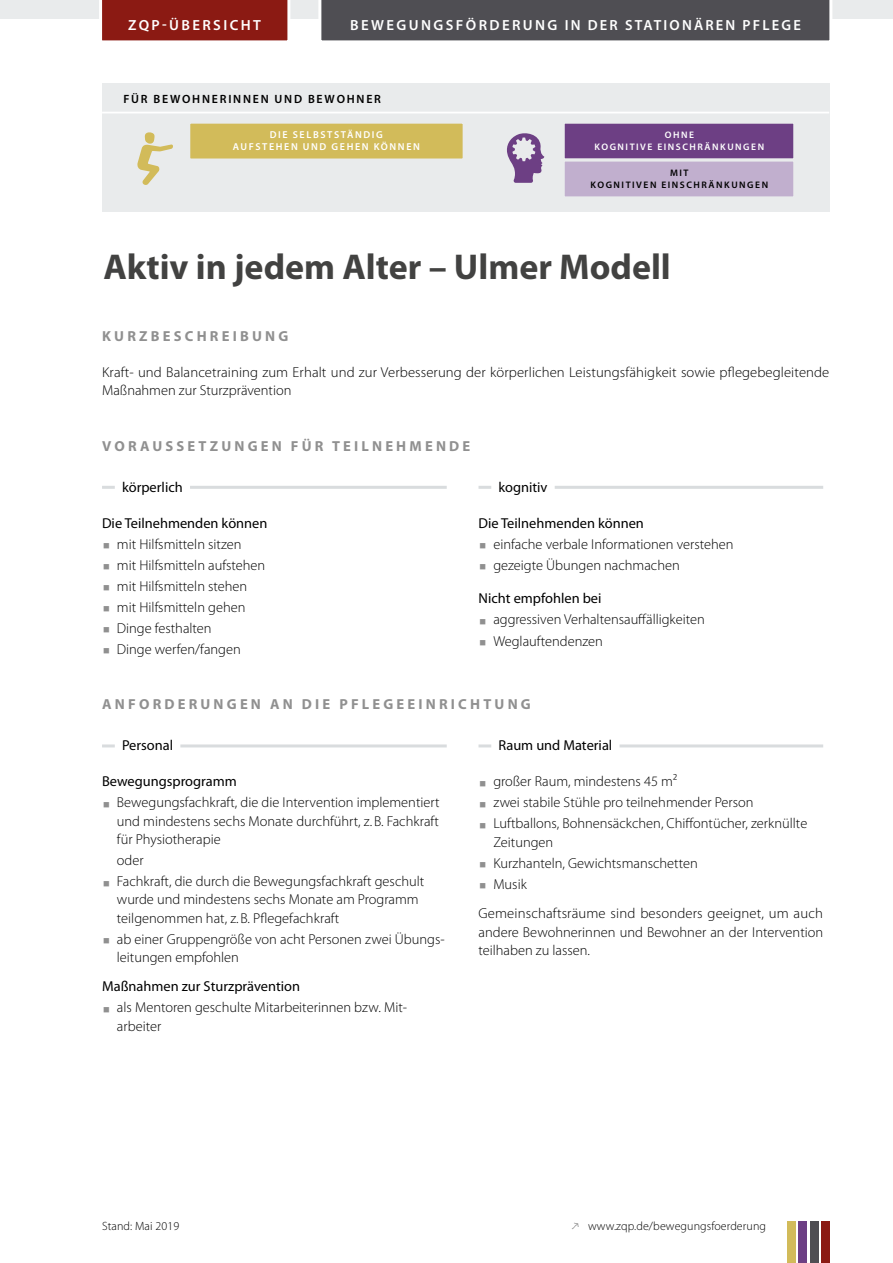
<style>
.page{position:relative;width:893px;height:1263px;background:#fff}
.page>*{position:absolute;margin:0;border:0;box-sizing:border-box;transform-origin:0 0}
.t1{font:700 36px "Myriad Pro";color:#424241}
.t2{font:600 14.7px "Myriad Pro";letter-spacing:.16em;color:#fff}
.t3{font:700 14.55px "Myriad Pro";letter-spacing:.22em;color:#909090}
.t4{font:300 14.4px/21px "Myriad Pro";color:#000}
.t5{font:14.4px "Myriad Pro";color:#000}
.t6{font:300 12px "Myriad Pro";letter-spacing:.01em;color:#000}
.t7{font:600 12px "Myriad Pro";letter-spacing:.15em;color:#000}
.t8{font:600 10.05px/12px "Myriad Pro";letter-spacing:.16em;color:#fff;text-align:center}
.t9{font:600 9.45px/11.4px "Myriad Pro";letter-spacing:.16em;color:#fff;text-align:center}
.t10{font:600 9.45px/11.4px "Myriad Pro";letter-spacing:.16em;color:#000;text-align:center}
</style>
<div class="page">
<div style="left:787px;top:1221px;width:8px;height:41px;background:#d2bb5a"></div>
<div style="left:799px;top:1221px;width:8px;height:41px;background:#6d3f84"></div>
<div style="left:810px;top:1221px;width:8px;height:41px;background:#4f4e53"></div>
<div style="left:821px;top:1221px;width:8px;height:41px;background:#8b1a13"></div>
<svg style="left:787px;top:1262px;width:42px;height:1px"></svg>
<div style="left:0;top:0;width:893px;height:19px;background:#e9ebec"></div>
<hr style="left:190px;top:486px;width:257px;height:3px;background:#d9dcde">
<svg style="left:102px;top:486px;width:13px;height:3px"></svg>
<hr style="left:555px;top:486px;width:268px;height:3px;background:#d9dcde">
<svg style="left:478px;top:486px;width:13px;height:3px"></svg>
<hr style="left:180px;top:744px;width:267px;height:3px;background:#d9dcde">
<svg style="left:102px;top:744px;width:13px;height:3px"></svg>
<hr style="left:620px;top:744px;width:203px;height:3px;background:#d9dcde">
<svg style="left:478px;top:744px;width:13px;height:3px"></svg>
<div style="left:102px;top:83px;width:727px;height:128px;background:#e9ebec"></div>
<div style="left:562px;top:121px;width:234px;height:41px;background:#6d3f84;border:3px solid #e9ebec"></div>
<svg style="left:507px;top:133px;width:38px;height:50px"></svg>
<div style="left:187px;top:121px;width:279px;height:41px;background:#d2bb5a;border:3px solid #e9ebec"></div>
<div style="left:562px;top:159px;width:234px;height:40px;background:#c1afce;border:3px solid #e9ebec"></div>
<svg style="left:137px;top:132px;width:36px;height:53px"></svg>
<hr style="left:102px;top:112px;width:727px;height:1px;background:#fff">
<div style="left:318px;top:0;width:514px;height:41px;background:#4f4e53"></div>
<div style="left:99px;top:0;width:191px;height:41px;background:#8b1a13"></div>
<p class="t2" style="left:128px;top:17px;width:134px">ZQP-ÜBERSICHT</p>
<p class="t2" style="left:350px;top:17px;width:452px">BEWEGUNGSFÖRDERUNG IN DER STATIONÄREN PFLEGE</p>
<p class="t7" style="left:123px;top:92px;width:259px">FÜR BEWOHNERINNEN UND BEWOHNER</p>
<p class="t8" style="left:233px;top:129px;width:189px">DIE SELBSTSTÄNDIG<br>AUFSTEHEN UND GEHEN KÖNNEN</p>
<p class="t9" style="left:595px;top:130px;width:171px">OHNE<br>KOGNITIVE EINSCHRÄNKUNGEN</p>
<p class="t10" style="left:591px;top:168px;width:179px">MIT<br>KOGNITIVEN EINSCHRÄNKUNGEN</p>
<h1 class="t1" style="left:104px;top:247px;width:569px">Aktiv in jedem Alter – Ulmer Modell</h1>
<p class="t3" style="left:102px;top:328px;width:188px">KURZBESCHREIBUNG</p>
<p class="t4" style="left:102px;top:363px;width:729px;line-height:18.3px">Kraft- und Balancetraining zum Erhalt und zur Verbesserung der körperlichen Leistungsfähigkeit sowie pflegebegleitende<br>Maßnahmen zur Sturzprävention</p>
<p class="t3" style="left:102px;top:438px;width:370px">VORAUSSETZUNGEN FÜR TEILNEHMENDE</p>
<p class="t5" style="left:122px;top:479px;width:62px">körperlich</p>
<p class="t5" style="left:102px;top:515px;width:167px">Die Teilnehmenden können</p>
<p class="t4" style="left:117px;top:533px;width:150px">mit Hilfsmitteln sitzen<br>mit Hilfsmitteln aufstehen mit Hilfsmitteln stehen mit Hilfsmitteln gehen<br>Dinge festhalten<br>Dinge werfen/fangen</p>
<p class="t5" style="left:498px;top:479px;width:51px">kognitiv</p>
<p class="t5" style="left:478px;top:515px;width:167px">Die Teilnehmenden können</p>
<p class="t4" style="left:493px;top:533px;width:242px">einfache verbale Informationen verstehen gezeigte Übungen nachmachen</p>
<p class="t5" style="left:478px;top:591px;width:124px">Nicht empfohlen bei</p>
<p class="t4" style="left:493px;top:609px;width:213px">aggressiven Verhaltensauffälligkeiten<br>Weglauftendenzen</p>
<p class="t3" style="left:102px;top:696px;width:430px">ANFORDERUNGEN AN DIE PFLEGEEINRICHTUNG</p>
<p class="t5" style="left:122px;top:738px;width:53px">Personal</p>
<p class="t5" style="left:102px;top:774px;width:136px">Bewegungsprogramm</p>
<p class="t4" style="left:117px;top:793px;width:324px;line-height:18.3px;text-align:justify">Bewegungsfachkraft, die die Intervention implementiert und mindestens sechs Monate durchführt, z.B. Fachkraft für Physiotherapie</p>
<p class="t4" style="left:117px;top:849px;width:309px">oder<br>Fachkraft, die durch die Bewegungsfachkraft geschult</p>
<p class="t4" style="left:117px;top:890px;width:303px;line-height:18.3px">wurde und mindestens sechs Monate am Programm teilgenommen hat, z.B. Pflegefachkraft</p>
<p class="t4" style="left:117px;top:929px;width:329px;line-height:18.3px">ab einer Gruppengröße von acht Personen zwei Übungs&shy;leitungen empfohlen</p>
<p class="t5" style="left:102px;top:979px;width:199px">Maßnahmen zur Sturzprävention</p>
<p class="t4" style="left:117px;top:998px;width:292px;line-height:18.3px">als Mentoren geschulte Mitarbeiterinnen bzw. Mit&shy;arbeiter</p>
<p class="t5" style="left:498px;top:738px;width:115px">Raum und Material</p>
<p class="t4" style="left:493px;top:771px;width:315px">großer Raum, mindestens 45 m²<br>zwei stabile Stühle pro teilnehmender Person<br>Luftballons, Bohnensäckchen, Chiffontücher, zerknüllte</p>
<p class="t4" style="left:493px;top:831px;width:206px">Zeitungen<br>Kurzhanteln, Gewichtsmanschetten<br>Musik</p>
<p class="t4" style="left:478px;top:904px;width:346px;line-height:18.3px;text-align:justify">Gemeinschaftsräume sind besonders geeignet, um auch andere Bewohnerinnen und Bewohner an der Intervention teilhaben zu lassen.</p>
<p class="t6" style="left:102px;top:1219px;width:79px">Stand: Mai 2019</p>
<p class="t6" style="left:571px;top:1219px;width:196px">• www.zqp.de/bewegungsfoerderung</p>
</div>
